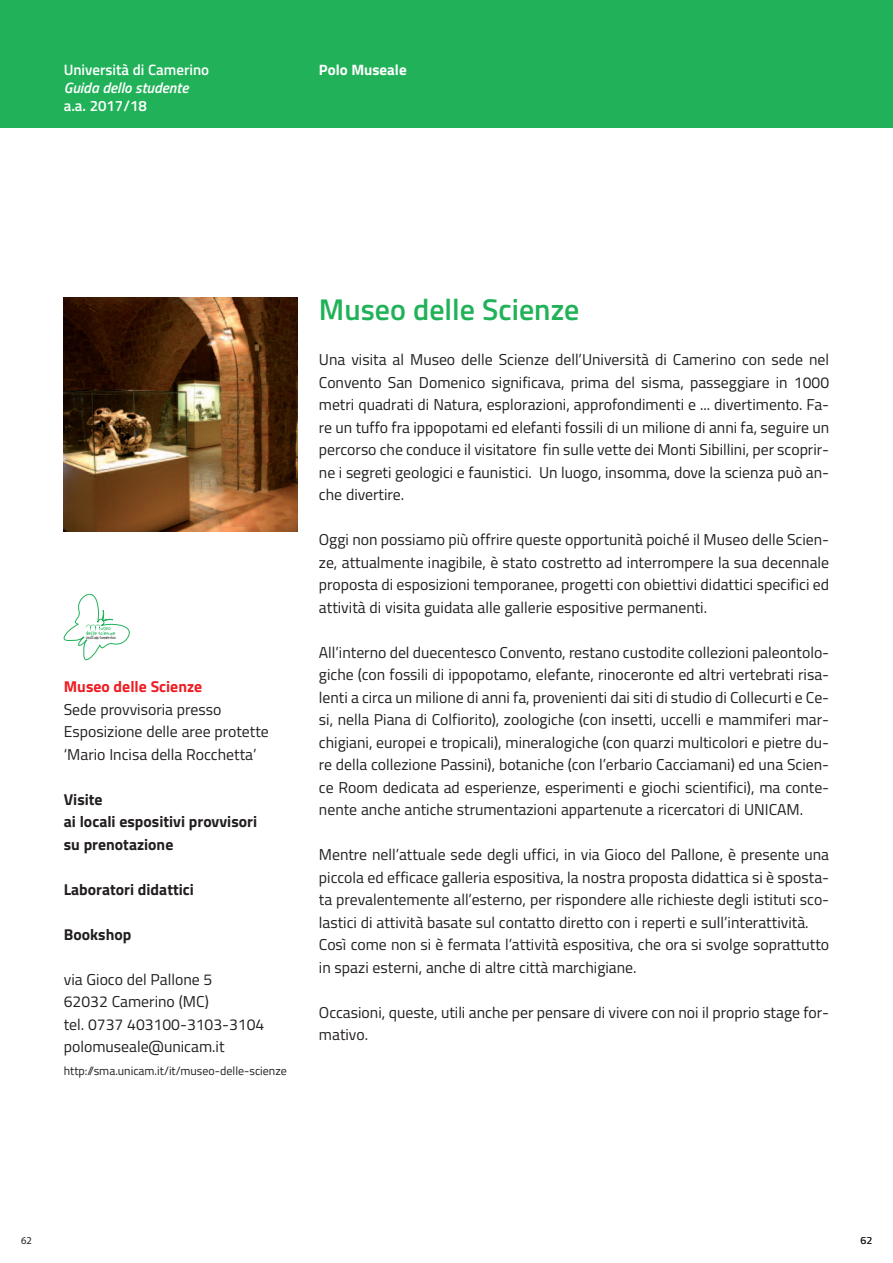
<style>
.page{position:relative;width:893px;height:1263px;background:#fff}
.page>*{position:absolute;margin:0;border:0;box-sizing:border-box;transform-origin:0 0}
.t1{font:600 30px "Titillium";color:#21b259}
.t2{font:15.75px/22.5px "Titillium";color:#231f20}
.t3{font:700 15.75px/22.5px "Titillium";color:#231f20}
.t4{font:700 15.75px "Titillium";color:#ee1d23}
.t5{font:600 15px "Titillium";color:#fff}
.t6{font:italic 600 15px "Titillium";color:#fff}
.t7{font:700 15px "Titillium";color:#fff}
.t8{font:12px "Titillium";color:#231f20}
.t9{font:10.5px "Myriad";color:#231f20}
.t10{font:10.5px "Titillium";color:#231f20}
.t11{font:4.35px/4.5px "Agrafie LL";color:#21b259}
.t12{font:3.6px "Agrafie LL";color:#231f20}
</style>
<div class="page">
<div style="left:0;top:0;width:893px;height:128px;background:#21b259"></div>
<img style="left:64px;top:298px;width:234px;height:233px">
<svg style="left:64px;top:594px;width:66px;height:67px"></svg>
<p class="t5" style="left:64px;top:64px;width:147px">Università di Camerino</p>
<p class="t6" style="left:64px;top:82px;width:126px">Guida dello studente</p>
<p class="t5" style="left:64px;top:100px;width:85px">a.a. 2017/18</p>
<p class="t7" style="left:319px;top:65px;width:89px">Polo Museale</p>
<p class="t11" style="left:86px;top:627px;width:31px;text-indent:15px">USEO<br>DELLE SCIENZE</p>
<p class="t12" style="left:86px;top:636px;width:31px">UNICAM CAMERINO</p>
<p class="t4" style="left:64px;top:681px;width:140px">Museo delle Scienze</p>
<p class="t2" style="left:64px;top:699px;width:207px">Sede provvisoria presso<br>Esposizione delle aree protette ‘Mario Incisa della Rocchetta’</p>
<p class="t3" style="left:64px;top:790px;width:195px">Visite<br>ai locali espositivi provvisori su prenotazione</p>
<p class="t3" style="left:64px;top:880px;width:132px">Laboratori didattici</p>
<p class="t3" style="left:64px;top:925px;width:69px">Bookshop</p>
<p class="t2" style="left:64px;top:969px;width:202px">via Gioco del Pallone 5<br>62032 Camerino (MC)<br>tel. 0737 403100-3103-3104 polomuseale@unicam.it</p>
<p class="t8" style="left:64px;top:1066px;width:225px">http://sma.unicam.it/it/museo-delle-scienze</p>
<h1 class="t1" style="left:319px;top:299px;width:262px">Museo delle Scienze</h1>
<p class="t2" style="left:319px;top:350px;width:512px;text-align:justify">Una visita al Museo delle Scienze dell’Università di Camerino con sede nel Convento San Domenico significava, prima del sisma, passeggiare in 1000 metri quadrati di Natura, esplorazioni, approfondimenti e ... divertimento. Fa&shy;re un tuffo fra ippopotami ed elefanti fossili di un milione di anni fa, seguire un percorso che conduce il visitatore fin sulle vette dei Monti Sibillini, per scoprir&shy;ne i segreti geologici e faunistici. Un luogo, insomma, dove la scienza può an&shy;che divertire.</p>
<p class="t2" style="left:319px;top:530px;width:512px;text-align:justify">Oggi non possiamo più offrire queste opportunità poiché il Museo delle Scien&shy;ze, attualmente inagibile, è stato costretto ad interrompere la sua decennale proposta di esposizioni temporanee, progetti con obiettivi didattici specifici ed attività di visita guidata alle gallerie espositive permanenti.</p>
<p class="t2" style="left:319px;top:642px;width:512px;text-align:justify">All’interno del duecentesco Convento, restano custodite collezioni paleontolo&shy;giche (con fossili di ippopotamo, elefante, rinoceronte ed altri vertebrati risa&shy;lenti a circa un milione di anni fa, provenienti dai siti di studio di Collecurti e Ce&shy;si, nella Piana di Colfiorito), zoologiche (con insetti, uccelli e mammiferi mar&shy;chigiani, europei e tropicali), mineralogiche (con quarzi multicolori e pietre du&shy;re della collezione Passini), botaniche (con l’erbario Cacciamani) ed una Scien&shy;ce Room dedicata ad esperienze, esperimenti e giochi scientifici), ma conte&shy;nente anche antiche strumentazioni appartenute a ricercatori di UNICAM.</p>
<p class="t2" style="left:319px;top:845px;width:512px">Mentre nell’attuale sede degli uffici, in via Gioco del Pallone, è presente una piccola ed efficace galleria espositiva, la nostra proposta didattica si è sposta&shy;ta prevalentemente all’esterno, per rispondere alle richieste degli istituti sco&shy;lastici di attività basate sul contatto diretto con i reperti e sull’interattività.<br>Così come non si è fermata l’attività espositiva, che ora si svolge soprattutto in spazi esterni, anche di altre città marchigiane.</p>
<p class="t2" style="left:319px;top:1002px;width:512px">Occasioni, queste, utili anche per pensare di vivere con noi il proprio stage for&shy;mativo.</p>
<p class="t9" style="left:21px;top:1237px;width:12px">62</p>
<p class="t10" style="left:860px;top:1237px;width:13px">62</p>
</div>
